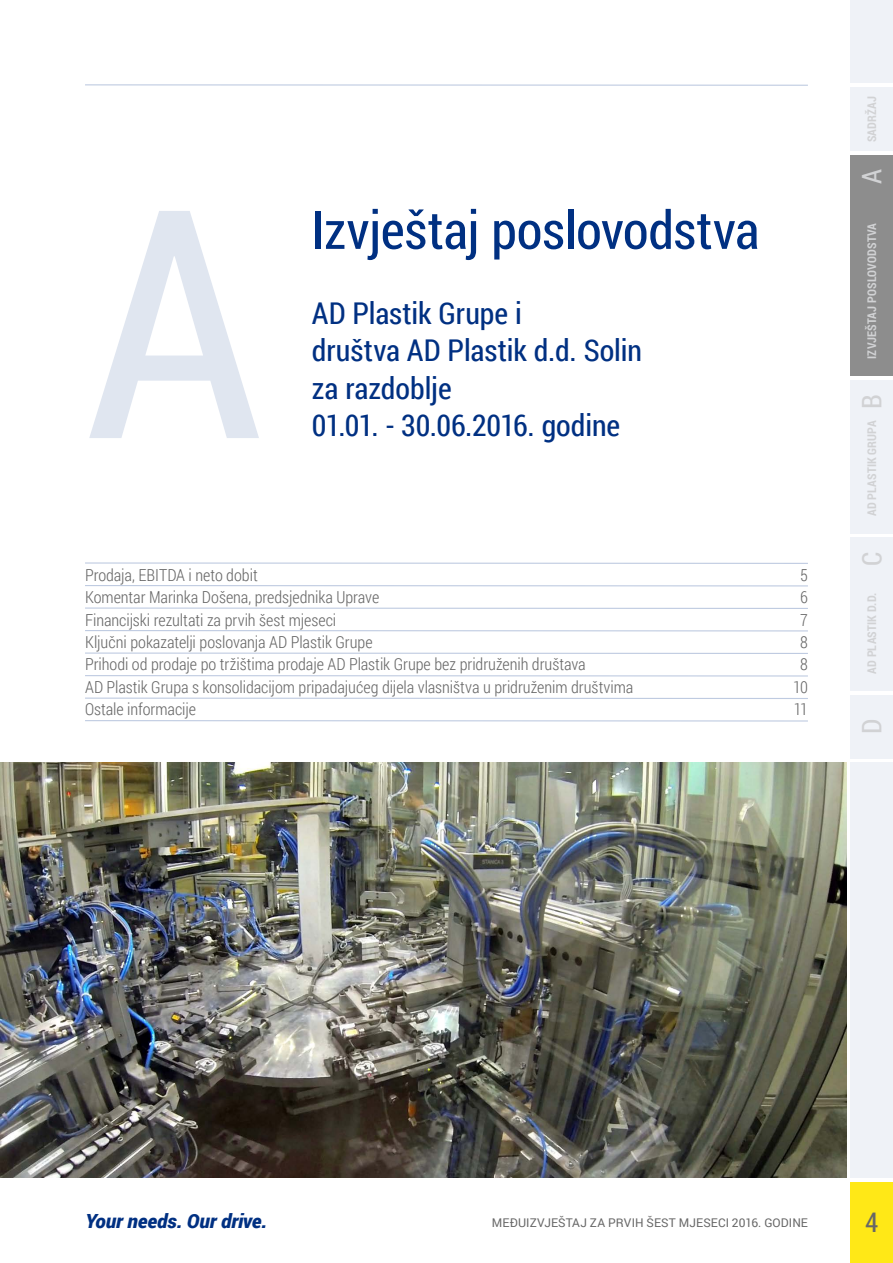
<style>
.page{position:relative;width:893px;height:1263px;background:#fff}
.page>*{position:absolute;margin:0;border:0;box-sizing:border-box;transform-origin:0 0}
.t1{font:319.5px "Roboto Condensed";color:#e0e6f0}
.t2{font:52.5px "Roboto Condensed";letter-spacing:-.005em;color:#003082}
.t3{font:30px/37.5px "Roboto Condensed";letter-spacing:-.005em;color:#003082}
.t4{font:27px "Roboto Condensed";color:#d1d2d4}
.t5{font:27px "Roboto Condensed";color:#676767}
.t6{font:italic 900 19.5px "Roboto";letter-spacing:-.005em;color:#003082}
.t7{font:300 16.5px "Roboto Condensed";letter-spacing:-.005em;color:#676767}
.t8{font:700 12px "Roboto Condensed";letter-spacing:.015em;color:#d1d2d4}
.t9{font:12px "Roboto";letter-spacing:.005em;color:#676767}
</style>
<div class="page">
<hr style="left:85px;top:84px;width:723px;height:2px;background:#bfcbe1">
<img style="left:0;top:763px;width:846px;height:415px">
<hr style="left:85px;top:585px;width:723px;height:1px;background:#bfcbe1">
<hr style="left:85px;top:675px;width:723px;height:1px;background:#bfcbe1">
<hr style="left:85px;top:607px;width:723px;height:2px;background:#bfcbe1">
<hr style="left:85px;top:697px;width:723px;height:2px;background:#bfcbe1">
<hr style="left:85px;top:630px;width:723px;height:1px;background:#bfcbe1">
<hr style="left:85px;top:720px;width:723px;height:1px;background:#bfcbe1">
<hr style="left:85px;top:652px;width:723px;height:2px;background:#bfcbe1">
<hr style="left:85px;top:562px;width:723px;height:2px;background:#bfcbe1">
<div style="left:850px;top:1182px;width:43px;height:81px;background:#ffe817"></div>
<div style="left:850px;top:155px;width:43px;height:221px;background:#8d8d8d"></div>
<div style="left:850px;top:380px;width:43px;height:153px;background:#eff2f7"></div>
<div style="left:850px;top:538px;width:43px;height:153px;background:#eff2f7"></div>
<div style="left:850px;top:695px;width:43px;height:63px;background:#eff2f7"></div>
<div style="left:850px;top:87px;width:43px;height:63px;background:#eff2f7"></div>
<div style="left:850px;top:0;width:43px;height:83px;background:#eff2f7"></div>
<div style="left:850px;top:763px;width:43px;height:415px;background:#eff2f7"></div>
<p class="t8" style="left:863px;top:142px;width:48px;rotate:-90deg">SADRŽAJ</p>
<h1 class="t1" style="left:85px;top:103px;width:179px">A</h1>
<h2 class="t2" style="left:312px;top:194px;width:449px">Izvještaj poslovodstva</h2>
<h3 class="t3" style="left:312px;top:293px;width:332px">AD Plastik Grupe i<br>društva AD Plastik d.d. Solin za razdoblje<br>01.01. - 30.06.2016. godine</h3>
<p class="t7" style="left:85px;top:564px;width:174px">Prodaja, EBITDA i neto dobit</p>
<p class="t7" style="left:800px;top:564px;width:9px">5</p>
<p class="t7" style="left:85px;top:586px;width:296px">Komentar Marinka Došena, predsjednika Uprave</p>
<p class="t7" style="left:800px;top:586px;width:9px">6</p>
<p class="t7" style="left:85px;top:608px;width:253px">Financijski rezultati za prvih šest mjeseci</p>
<p class="t7" style="left:800px;top:608px;width:9px">7</p>
<p class="t7" style="left:85px;top:631px;width:289px">Ključni pokazatelji poslovanja AD Plastik Grupe</p>
<p class="t7" style="left:800px;top:631px;width:9px">8</p>
<p class="t7" style="left:85px;top:653px;width:502px">Prihodi od prodaje po tržištima prodaje AD Plastik Grupe bez pridruženih društava</p>
<p class="t7" style="left:800px;top:653px;width:9px">8</p>
<p class="t7" style="left:85px;top:675px;width:550px">AD Plastik Grupa s konsolidacijom pripadajućeg dijela vlasništva u pridruženim društvima</p>
<p class="t7" style="left:793px;top:675px;width:16px">10</p>
<p class="t7" style="left:85px;top:698px;width:113px">Ostale informacije</p>
<p class="t7" style="left:794px;top:698px;width:16px">11</p>
<h3 class="t4" style="left:853px;top:184px;width:16px;rotate:-90deg">A</h3>
<p class="t8" style="left:863px;top:359px;width:137px;rotate:-90deg">IZVJEŠTAJ POSLOVODSTVA</p>
<h3 class="t4" style="left:853px;top:409px;width:16px;rotate:-90deg">B</h3>
<p class="t8" style="left:863px;top:516px;width:97px;rotate:-90deg">AD PLASTIK GRUPA</p>
<h3 class="t4" style="left:853px;top:566px;width:16px;rotate:-90deg">C</h3>
<p class="t8" style="left:863px;top:674px;width:83px;rotate:-90deg">AD PLASTIK D.D.</p>
<h3 class="t4" style="left:853px;top:734px;width:17px;rotate:-90deg">D</h3>
<p class="t6" style="left:85px;top:1207px;width:184px">Your needs. Our drive.</p>
<p class="t9" style="left:492px;top:1214px;width:318px">MEĐUIZVJEŠTAJ ZA PRVIH ŠEST MJESECI 2016. GODINE</p>
<h3 class="t5" style="left:865px;top:1204px;width:15px">4</h3>
</div>
